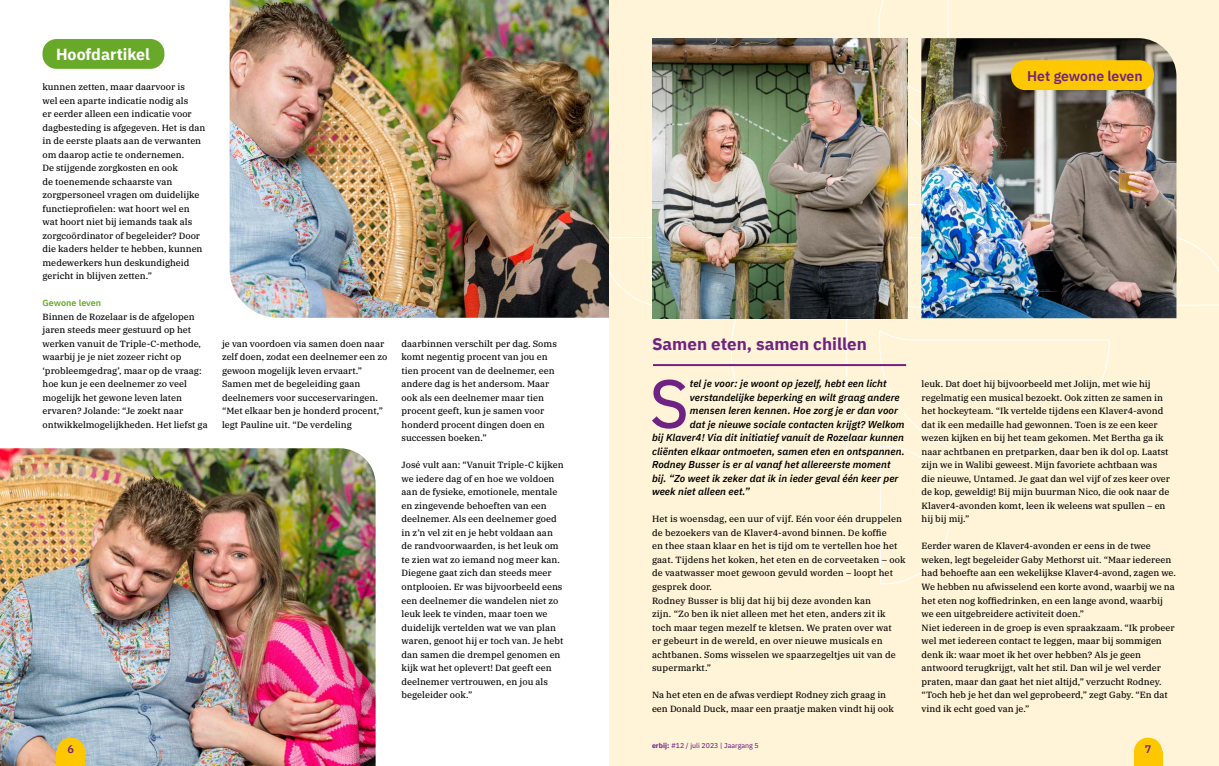
<style>
.page{position:relative;width:1219px;height:766px;background:#fff}
.page>*{position:absolute;margin:0;border:0;box-sizing:border-box;transform-origin:0 0}
.t1{font:68px "IBM Plex Sans Text";color:#702282}
.t2{font:700 17px "IBM Plex Sans";color:#702282}
.t3{font:700 16px "IBM Plex Sans";color:#fff}
.t4{font:600 14px "IBM Plex Sans";color:#702282}
.t5{font:600 11px "IBM Plex Sans";color:#702282}
.t6{font:italic 600 10px "IBM Plex Sans";letter-spacing:.01em;color:#000}
.t7{font:9px/13.5px "IBM Plex Serif Text";color:#000}
.t8{font:600 9px "IBM Plex Sans";color:#69a929}
.t9{font:7px "IBM Plex Sans Text";color:#702282}
.s1{font-family:"IBM Plex Sans";font-weight:700}
</style>
<div class="page">
<img style="left:230px;top:0;width:379px;height:317px">
<div style="left:609px;top:0;width:610px;height:765px;background:#fff4d7"></div>
<svg style="left:879px;top:0;width:72px;height:584px"></svg>
<svg style="left:1088px;top:235px;width:131px;height:530px"></svg>
<svg style="left:907px;top:88px;width:14px;height:127px"></svg>
<svg style="left:879px;top:329px;width:231px;height:127px"></svg>
<svg style="left:730px;top:318px;width:128px;height:150px"></svg>
<img style="left:921px;top:38px;width:255px;height:280px">
<div style="left:1011px;top:60px;width:143px;height:30px;background:#fec800;border-radius:14px"></div>
<hr style="left:653px;top:364px;width:253px;height:2px;background:#702282">
<img style="left:0;top:448px;width:376px;height:317px">
<div style="left:43px;top:39px;width:121px;height:30px;background:#69a929;border-radius:14px"></div>
<img style="left:652px;top:38px;width:255px;height:280px">
<div style="left:57px;top:751px;width:28px;height:14px;background:#fec800"></div>
<svg style="left:57px;top:737px;width:28px;height:14px"></svg>
<div style="left:1134px;top:751px;width:28px;height:14px;background:#fec800"></div>
<svg style="left:1134px;top:737px;width:28px;height:14px"></svg>
<h3 class="t3" style="left:56px;top:42px;width:95px">Hoofdartikel</h3>
<p class="t7" style="left:43px;top:79px;width:165px">kunnen zetten, maar daarvoor is<br>wel een aparte indicatie nodig als<br>er eerder alleen een indicatie voor dagbesteding is afgegeven. Het is dan in de eerste plaats aan de verwanten om daarop actie te ondernemen.<br>De stijgende zorgkosten en ook<br>de toenemende schaarste van zorgpersoneel vragen om duidelijke functieprofielen: wat hoort wel en wat hoort niet bij iemands taak als zorgcoördinator of begeleider? Door die kaders helder te hebben, kunnen medewerkers hun deskundigheid gericht in blijven zetten.”</p>
<p class="t8" style="left:43px;top:296px;width:60px">Gewone leven</p>
<p class="t7" style="left:43px;top:309px;width:167px">Binnen de Rozelaar is de afgelopen jaren steeds meer gestuurd op het werken vanuit de Triple-C-methode, waarbij je je niet zozeer richt op ‘probleemgedrag’, maar op de vraag: hoe kun je een deelnemer zo veel mogelijk het gewone leven laten ervaren? Jolande: “Je zoekt naar ontwikkelmogelijkheden. Het liefst ga</p>
<p class="t7" style="left:222px;top:336px;width:167px">je van voordoen via samen doen naar zelf doen, zodat een deelnemer een zo gewoon mogelijk leven ervaart.” Samen met de begeleiding gaan deelnemers voor succeservaringen. “Met elkaar ben je honderd procent,” legt Pauline uit. “De verdeling</p>
<p class="t7" style="left:402px;top:336px;width:157px">daarbinnen verschilt per dag. Soms komt negentig procent van jou en tien procent van de deelnemer, een andere dag is het andersom. Maar ook als een deelnemer maar tien procent geeft, kun je samen voor honderd procent dingen doen en successen boeken.”</p>
<p class="t7" style="left:402px;top:457px;width:164px">José vult aan: “Vanuit Triple-C kijken we iedere dag of en hoe we voldoen aan de fysieke, emotionele, mentale en zingevende behoeften van een deelnemer. Als een deelnemer goed in z’n vel zit en je hebt voldaan aan de randvoorwaarden, is het leuk om te zien wat zo iemand nog meer kan.<br>Diegene gaat zich dan steeds meer ontplooien. Er was bijvoorbeeld eens een deelnemer die wandelen niet zo leuk leek te vinden, maar toen we duidelijk vertelden wat we van plan waren, genoot hij er toch van. Je hebt dan samen die drempel genomen en kijk wat het oplevert! Dat geeft een deelnemer vertrouwen, en jou als begeleider ook.”</p>
<h3 class="t4" style="left:1027px;top:65px;width:117px">Het gewone leven</h3>
<h2 class="t2" style="left:652px;top:330px;width:216px">Samen eten, samen chillen</h2>
<h1 class="t1" style="left:649px;top:351px;width:41px">S</h1>
<p class="t6" style="left:690px;top:376px;width:198px">tel je voor: je woont op jezelf, hebt een licht</p>
<p class="t6" style="left:690px;top:389px;width:211px">verstandelijke beperking en wilt graag andere</p>
<p class="t6" style="left:690px;top:403px;width:210px">mensen leren kennen. Hoe zorg je er dan voor</p>
<p class="t6" style="left:690px;top:416px;width:216px">dat je nieuwe sociale contacten krijgt? Welkom</p>
<p class="t6" style="left:652px;top:430px;width:253px">bij Klaver4! Via dit initiatief vanuit de Rozelaar kunnen</p>
<p class="t6" style="left:652px;top:443px;width:254px">cliënten elkaar ontmoeten, samen eten en ontspannen.</p>
<p class="t6" style="left:652px;top:457px;width:240px">Rodney Busser is er al vanaf het allereerste moment</p>
<p class="t6" style="left:652px;top:470px;width:248px">bij. “Zo weet ik zeker dat ik in ieder geval één keer per</p>
<p class="t6" style="left:652px;top:484px;width:99px">week niet alleen eet.”</p>
<p class="t7" style="left:652px;top:511px;width:255px">Het is woensdag, een uur of vijf. Eén voor één druppelen de bezoekers van de Klaver4-avond binnen. De koffie<br>en thee staan klaar en het is tijd om te vertellen hoe het gaat. Tijdens het koken, het eten en de corveetaken – ook de vaatwasser moet gewoon gevuld worden – loopt het gesprek door.<br>Rodney Busser is blij dat hij bij deze avonden kan<br>zijn. “Zo ben ik niet alleen met het eten, anders zit ik toch maar tegen mezelf te kletsen. We praten over wat<br>er gebeurt in de wereld, en over nieuwe musicals en achtbanen. Soms wisselen we spaarzegeltjes uit van de supermarkt.”</p>
<p class="t7" style="left:652px;top:687px;width:243px">Na het eten en de afwas verdiept Rodney zich graag in een Donald Duck, maar een praatje maken vindt hij ook</p>
<p class="t7" style="left:922px;top:376px;width:250px">leuk. Dat doet hij bijvoorbeeld met Jolijn, met wie hij regelmatig een musical bezoekt. Ook zitten ze samen in het hockeyteam. “Ik vertelde tijdens een Klaver4-avond dat ik een medaille had gewonnen. Toen is ze een keer wezen kijken en bij het team gekomen. Met Bertha ga ik naar achtbanen en pretparken, daar ben ik dol op. Laatst zijn we in Walibi geweest. Mijn favoriete achtbaan was die nieuwe, Untamed. Je gaat dan wel vijf of zes keer over de kop, geweldig! Bij mijn buurman Nico, die ook naar de Klaver4-avonden komt, leen ik weleens wat spullen – en hij bij mij.”</p>
<p class="t7" style="left:922px;top:538px;width:256px">Eerder waren de Klaver4-avonden er eens in de twee weken, legt begeleider Gaby Methorst uit. “Maar iedereen had behoefte aan een wekelijkse Klaver4-avond, zagen we.<br>We hebben nu afwisselend een korte avond, waarbij we na het eten nog koffiedrinken, en een lange avond, waarbij we een uitgebreidere activiteit doen.”<br>Niet iedereen in de groep is even spraakzaam. “Ik probeer wel met iedereen contact te leggen, maar bij sommigen denk ik: waar moet ik het over hebben? Als je geen antwoord terugkrijgt, valt het stil. Dan wil je wel verder praten, maar dan gaat het niet altijd,” verzucht Rodney. “Toch heb je het dan wel geprobeerd,” zegt Gaby. “En dat vind ik echt goed van je.”</p>
<p class="t9" style="left:652px;top:739px;width:108px"><span class="s1">erbij:</span> #12 / juli 2023 | Jaargang 5</p>
<p class="t5" style="left:68px;top:740px;width:8px">6</p>
<p class="t5" style="left:1145px;top:740px;width:8px">7</p>
</div>
